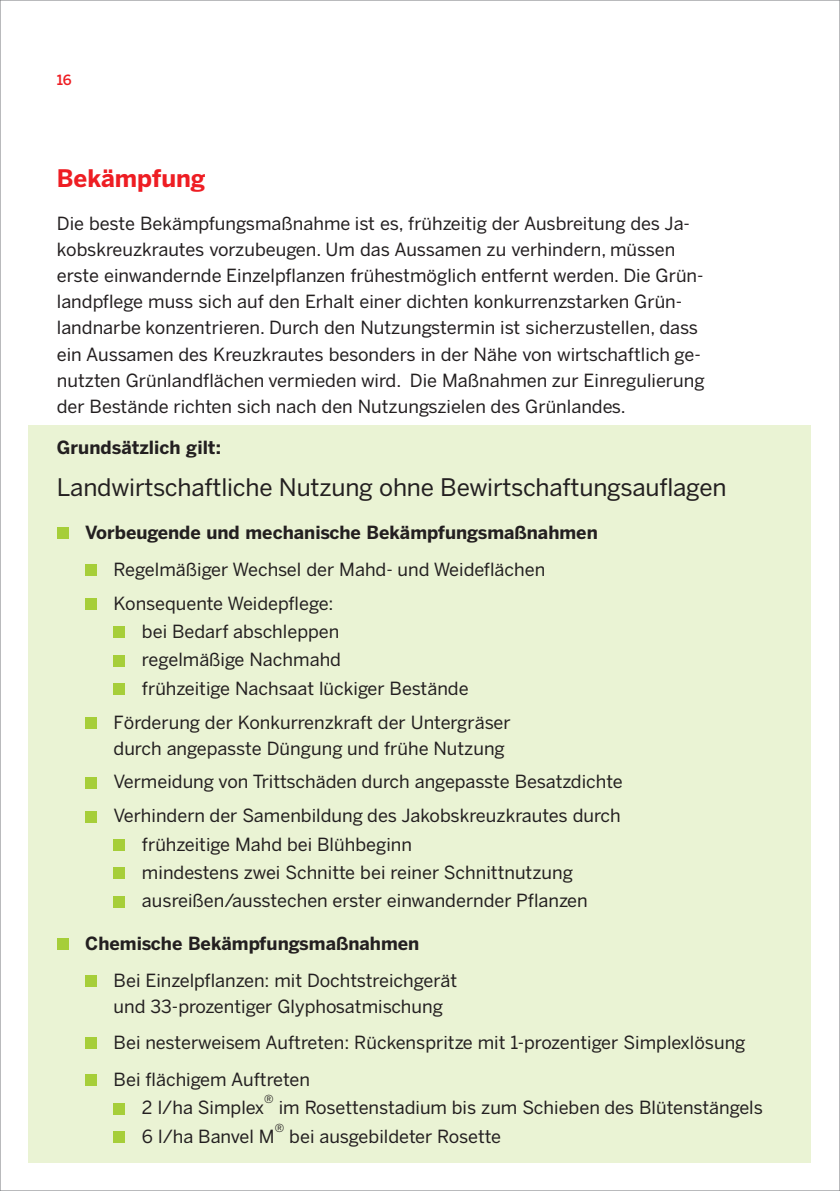
<style>
.page{position:relative;width:840px;height:1191px;background:#fff}
.page>*{position:absolute;margin:0;border:0;box-sizing:border-box;transform-origin:0 0}
.t1{font:24px "Benton Sans";letter-spacing:-.01em;color:#231f20}
.t2{font:700 24px "Benton Sans";letter-spacing:-.005em;color:#ee1d23}
.t3{font:18px/26.2px "Benton Sans";color:#231f20}
.t4{font:700 18px "Benton Sans";color:#231f20}
.t5{font:500 14px "Benton Sans";color:#ee1d23}
.t6{font:11px "Benton Sans";color:#231f20}
</style>
<div class="page">
<div style="left:28px;top:425px;width:783px;height:737px;background:#eaf3d4"></div>
<div style="left:57px;top:527px;width:11px;height:12px;background:#a6ce39"></div>
<div style="left:57px;top:938px;width:11px;height:12px;background:#a6ce39"></div>
<div style="left:85px;top:777px;width:12px;height:11px;background:#a6ce39"></div>
<div style="left:85px;top:975px;width:12px;height:12px;background:#a6ce39"></div>
<div style="left:85px;top:564px;width:12px;height:12px;background:#a6ce39"></div>
<div style="left:85px;top:811px;width:12px;height:11px;background:#a6ce39"></div>
<div style="left:85px;top:1074px;width:12px;height:12px;background:#a6ce39"></div>
<div style="left:85px;top:1038px;width:12px;height:11px;background:#a6ce39"></div>
<div style="left:85px;top:598px;width:12px;height:12px;background:#a6ce39"></div>
<div style="left:85px;top:717px;width:12px;height:12px;background:#a6ce39"></div>
<div style="left:114px;top:627px;width:11px;height:11px;background:#a6ce39"></div>
<div style="left:114px;top:839px;width:11px;height:12px;background:#a6ce39"></div>
<div style="left:114px;top:655px;width:11px;height:11px;background:#a6ce39"></div>
<div style="left:114px;top:868px;width:11px;height:11px;background:#a6ce39"></div>
<div style="left:114px;top:1103px;width:11px;height:11px;background:#a6ce39"></div>
<div style="left:114px;top:683px;width:11px;height:12px;background:#a6ce39"></div>
<div style="left:114px;top:896px;width:11px;height:11px;background:#a6ce39"></div>
<div style="left:114px;top:1131px;width:11px;height:12px;background:#a6ce39"></div>
<p class="t5" style="left:57px;top:74px;width:16px">16</p>
<h1 class="t2" style="left:57px;top:168px;width:150px">Bekämpfung</h1>
<p class="t3" style="left:57px;top:212px;width:649px">Die beste Bekämpfungsmaßnahme ist es, frühzeitig der Ausbreitung des Ja&shy;kobskreuzkrautes vorzubeugen. Um das Aussamen zu verhindern, müssen erste einwandernde Einzelpflanzen frühestmöglich entfernt werden. Die Grün&shy;landpflege muss sich auf den Erhalt einer dichten konkurrenzstarken Grün&shy;landnarbe konzentrieren. Durch den Nutzungstermin ist sicherzustellen, dass ein Aussamen des Kreuzkrautes besonders in der Nähe von wirtschaftlich ge&shy;nutzten Grünlandflächen vermieden wird. Die Maßnahmen zur Einregulierung der Bestände richten sich nach den Nutzungszielen des Grünlandes.</p>
<p class="t4" style="left:57px;top:440px;width:165px">Grundsätzlich gilt:</p>
<h1 class="t1" style="left:57px;top:477px;width:671px">Landwirtschaftliche Nutzung ohne Bewirtschaftungsauflagen</h1>
<p class="t4" style="left:85px;top:525px;width:514px">Vorbeugende und mechanische Bekämpfungsmaßnahmen</p>
<p class="t3" style="left:114px;top:557px;width:433px">Regelmäßiger Wechsel der Mahd- und Weideflächen</p>
<p class="t3" style="left:114px;top:591px;width:221px">Konsequente Weidepflege:</p>
<p class="t3" style="left:142px;top:620px;width:199px">bei Bedarf abschleppen</p>
<p class="t3" style="left:142px;top:648px;width:200px">regelmäßige Nachmahd</p>
<p class="t3" style="left:142px;top:676px;width:328px">frühzeitige Nachsaat lückiger Bestände</p>
<p class="t3" style="left:114px;top:710px;width:398px">Förderung der Konkurrenzkraft der Untergräser durch angepasste Düngung und frühe Nutzung</p>
<p class="t3" style="left:114px;top:770px;width:510px">Vermeidung von Trittschäden durch angepasste Besatzdichte</p>
<p class="t3" style="left:114px;top:804px;width:508px">Verhindern der Samenbildung des Jakobskreuzkrautes durch</p>
<p class="t3" style="left:142px;top:832px;width:271px">frühzeitige Mahd bei Blühbeginn</p>
<p class="t3" style="left:142px;top:861px;width:432px">mindestens zwei Schnitte bei reiner Schnittnutzung</p>
<p class="t3" style="left:142px;top:889px;width:447px">ausreißen/ausstechen erster einwandernder Pflanzen</p>
<p class="t4" style="left:85px;top:936px;width:335px">Chemische Bekämpfungsmaßnahmen</p>
<p class="t3" style="left:114px;top:968px;width:345px">Bei Einzelpflanzen: mit Dochtstreichgerät und 33-prozentiger Glyphosatmischung</p>
<p class="t3" style="left:114px;top:1031px;width:633px">Bei nesterweisem Auftreten: Rückenspritze mit 1-prozentiger Simplexlösung</p>
<p class="t3" style="left:114px;top:1068px;width:198px">Bei flächigem Auftreten</p>
<p class="t6" style="left:264px;top:1095px;width:11px">®</p>
<p class="t3" style="left:142px;top:1096px;width:622px">2 l/ha Simplex im Rosettenstadium bis zum Schieben des Blütenstängels</p>
<p class="t6" style="left:274px;top:1123px;width:11px">®</p>
<p class="t3" style="left:142px;top:1124px;width:360px">6 l/ha Banvel M bei ausgebildeter Rosette</p>
</div>
